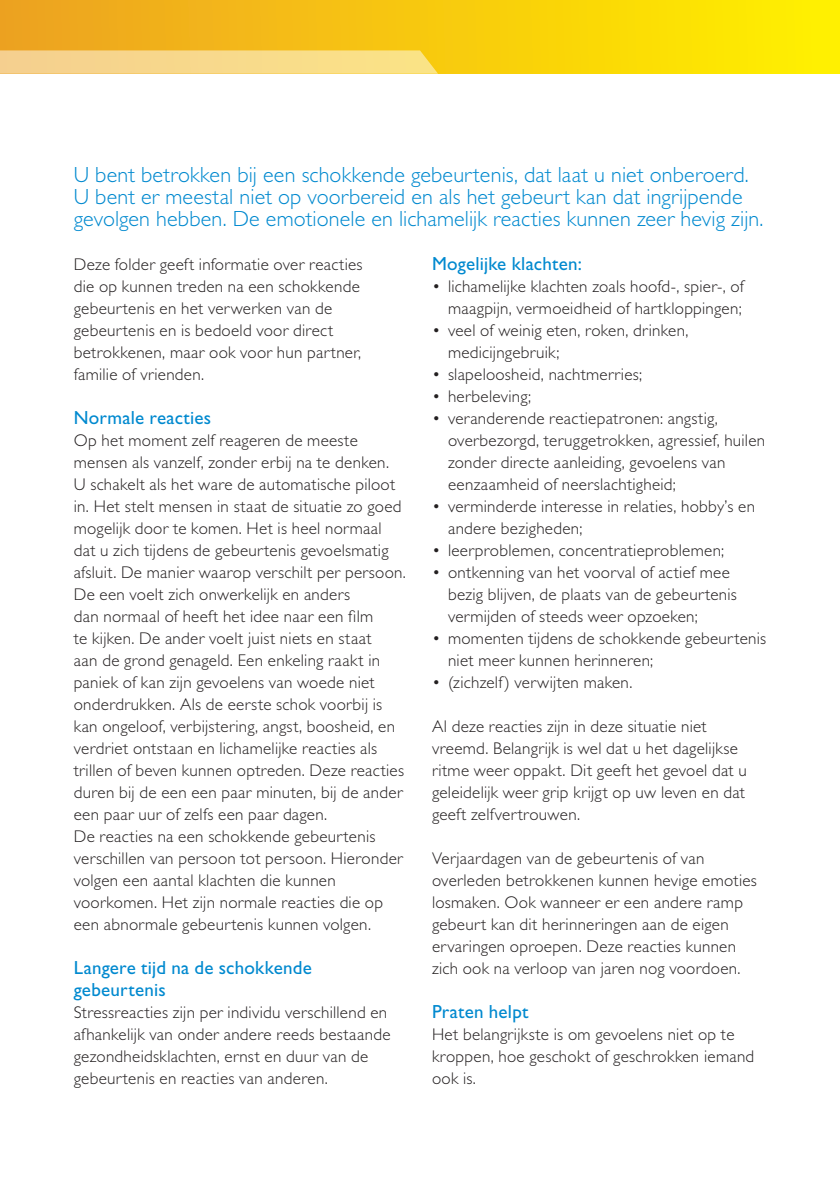
<style>
.page{position:relative;width:840px;height:1191px;background:#fff}
.page>*{position:absolute;margin:0;border:0;box-sizing:border-box;transform-origin:0 0}
.Intro{font:300 22px/22px "Gill Sans Std";letter-spacing:.01em;color:#0089cf}
.Tussenkopje{font:19px/22px "Gill Sans Std";letter-spacing:.01em;color:#0089cf}
.Platte_tekst{font:300 17px/22px "Gill Sans Std";letter-spacing:.02em;color:#231f20}
.Tussenkopje-2{font:300 17px/22px "Gill Sans Std";letter-spacing:.015em;color:#231f20;text-align:right}
</style>
<div class="page">
<hr style="left:839px;top:0;width:1px;height:74px;background:#fff001">
<div style="left:0;top:0;width:839px;height:74px;background:linear-gradient(to right,#eda122,#fff100)"></div>
<svg style="left:0;top:50px;width:438px;height:24px;background:#f7d785"></svg>
<p class="Intro" style="left:74px;top:164px;width:690px">U bent betrokken bij een schokkende gebeurtenis, dat laat u niet onberoerd.<br>U bent er meestal niet op voorbereid en als het gebeurt kan dat ingrijpende gevolgen hebben. De emotionele en lichamelijk reacties kunnen zeer hevig zijn.</p>
<p class="Platte_tekst" style="left:74px;top:254px;width:290px">Deze folder geeft informatie over reacties die op kunnen treden na een schokkende gebeurtenis en het verwerken van de gebeurtenis en is bedoeld voor direct betrokkenen, maar ook voor hun partner, familie of vrienden.</p>
<p class="Tussenkopje" style="left:74px;top:407px;width:139px">Normale reacties</p>
<p class="Platte_tekst" style="left:74px;top:430px;width:333px">Op het moment zelf reageren de meeste mensen als vanzelf, zonder erbij na te denken.<br>U schakelt als het ware de automatische piloot in. Het stelt mensen in staat de situatie zo goed mogelijk door te komen. Het is heel normaal dat u zich tijdens de gebeurtenis gevoelsmatig afsluit. De manier waarop verschilt per persoon.</p>
<p class="Platte_tekst" style="left:74px;top:584px;width:331px">De een voelt zich onwerkelijk en anders<br>dan normaal of heeft het idee naar een film<br>te kijken. De ander voelt juist niets en staat<br>aan de grond genageld. Een enkeling raakt in paniek of kan zijn gevoelens van woede niet onderdrukken. Als de eerste schok voorbij is kan ongeloof, verbijstering, angst, boosheid, en verdriet ontstaan en lichamelijke reacties als trillen of beven kunnen optreden. Deze reacties duren bij de een een paar minuten, bij de ander een paar uur of zelfs een paar dagen.</p>
<p class="Platte_tekst" style="left:74px;top:826px;width:330px">De reacties na een schokkende gebeurtenis verschillen van persoon tot persoon. Hieronder volgen een aantal klachten die kunnen voorkomen. Het zijn normale reacties die op een abnormale gebeurtenis kunnen volgen.</p>
<p class="Tussenkopje" style="left:74px;top:957px;width:239px">Langere tijd na de schokkende gebeurtenis</p>
<p class="Platte_tekst" style="left:74px;top:1002px;width:318px">Stressreacties zijn per individu verschillend en afhankelijk van onder andere reeds bestaande gezondheidsklachten, ernst en duur van de gebeurtenis en reacties van anderen.</p>
<p class="Tussenkopje" style="left:432px;top:253px;width:151px">Mogelijke klachten:</p>
<p class="Tussenkopje-2" style="left:432px;top:276px;width:313px">• lichamelijke klachten zoals hoofd-, spier-, of maagpijn, vermoeidheid of hartkloppingen;</p>
<p class="Tussenkopje-2" style="left:448px;top:320px;width:242px;text-align:left;text-indent:-16px">• veel of weinig eten, roken, drinken, medicijngebruik;</p>
<p class="Tussenkopje-2" style="left:432px;top:364px;width:211px">• slapeloosheid, nachtmerries;</p>
<p class="Tussenkopje-2" style="left:432px;top:386px;width:100px">• herbeleving;</p>
<p class="Platte_tekst" style="left:448px;top:408px;width:318px;text-indent:-16px">• veranderende reactiepatronen: angstig, overbezorgd, teruggetrokken, agressief, huilen zonder directe aanleiding, gevoelens van eenzaamheid of neerslachtigheid;</p>
<p class="Platte_tekst" style="left:448px;top:496px;width:308px;text-indent:-16px">• verminderde interesse in relaties, hobby’s en andere bezigheden;</p>
<p class="Platte_tekst" style="left:432px;top:540px;width:293px">• leerproblemen, concentratieproblemen;</p>
<p class="Platte_tekst" style="left:448px;top:562px;width:290px;text-indent:-16px">• ontkenning van het voorval of actief mee bezig blijven, de plaats van de gebeurtenis vermijden of steeds weer opzoeken;</p>
<p class="Platte_tekst" style="left:448px;top:628px;width:319px;text-indent:-16px">• momenten tijdens de schokkende gebeurtenis niet meer kunnen herinneren;</p>
<p class="Platte_tekst" style="left:432px;top:672px;width:202px">• (zichzelf) verwijten maken.</p>
<p class="Platte_tekst" style="left:432px;top:716px;width:316px">Al deze reacties zijn in deze situatie niet vreemd. Belangrijk is wel dat u het dagelijkse ritme weer oppakt. Dit geeft het gevoel dat u geleidelijk weer grip krijgt op uw leven en dat geeft zelfvertrouwen.</p>
<p class="Platte_tekst" style="left:432px;top:848px;width:326px">Verjaardagen van de gebeurtenis of van overleden betrokkenen kunnen hevige emoties losmaken. Ook wanneer er een andere ramp gebeurt kan dit herinneringen aan de eigen ervaringen oproepen. Deze reacties kunnen zich ook na verloop van jaren nog voordoen.</p>
<p class="Tussenkopje" style="left:432px;top:1001px;width:98px">Praten helpt</p>
<p class="Platte_tekst" style="left:432px;top:1024px;width:323px">Het belangrijkste is om gevoelens niet op te kroppen, hoe geschokt of geschrokken iemand ook is.</p>
</div>
